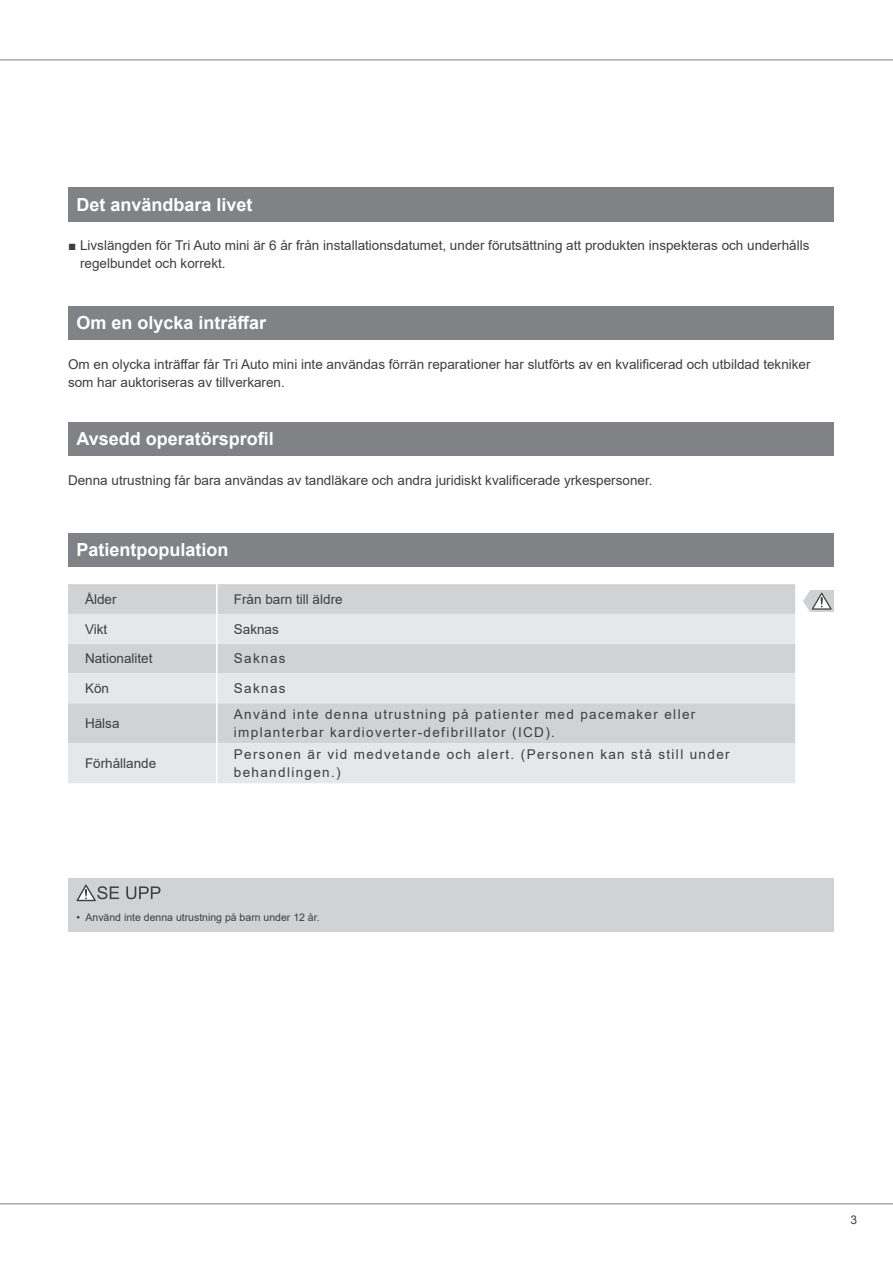
<style>
.page{position:relative;width:893px;height:1263px;background:#fff}
.page>*{position:absolute;margin:0;border:0;box-sizing:border-box;transform-origin:0 0}
.t1{font:700 18px "Arial";color:#fff}
.t2{font:13.5px/18px "Arial";color:#3e3e3f}
.t3{font:13.5px/18px "Arial";letter-spacing:.1em;color:#3e3e3f}
.t4{font:12px "Arial";color:#3e3e3f}
.t5{font:10.5px "Arial";color:#3e3e3f}
</style>
<div class="page">
<hr style="left:0;top:1203px;width:893px;height:1px;background:#808285">
<hr style="left:0;top:60px;width:893px;height:1px;background:#808285">
<div style="left:68px;top:187px;width:765px;height:34px;background:#808285"></div>
<div style="left:68px;top:306px;width:765px;height:34px;background:#808285"></div>
<div style="left:68px;top:423px;width:765px;height:33px;background:#808285"></div>
<div style="left:68px;top:533px;width:765px;height:34px;background:#808285"></div>
<div style="left:68px;top:878px;width:765px;height:53px;background:#d1d2d4"></div>
<div style="left:810px;top:590px;width:23px;height:22px;background:#cfd0d2"></div>
<svg style="left:803px;top:591px;width:29px;height:21px"></svg>
<svg style="left:77px;top:884px;width:42px;height:17px"></svg>
<svg style="left:126px;top:886px;width:34px;height:13px"></svg>
<div style="left:68px;top:584px;width:727px;height:30px;background:#d1d2d4"></div>
<svg style="left:68px;top:614px;width:727px;height:169px;fill:#e6e7e9"></svg>
<hr style="left:216px;top:584px;width:2px;height:30px;background:#fff">
<hr style="left:216px;top:614px;width:2px;height:30px;background:#fff">
<hr style="left:216px;top:644px;width:2px;height:29px;background:#fff">
<hr style="left:216px;top:673px;width:2px;height:30px;background:#fff">
<hr style="left:216px;top:703px;width:2px;height:40px;background:#fff">
<hr style="left:216px;top:743px;width:2px;height:40px;background:#fff">
<h1 class="t1" style="left:77px;top:192px;width:178px">Det användbara livet</h1>
<p class="t2" style="left:80px;top:236px;width:731px;text-indent:-12px">■ Livslängden för Tri Auto mini är 6 år från installationsdatumet, under förutsättning att produkten inspekteras och underhålls regelbundet och korrekt.</p>
<h1 class="t1" style="left:77px;top:310px;width:191px">Om en olycka inträffar</h1>
<p class="t2" style="left:68px;top:355px;width:744px">Om en olycka inträffar får Tri Auto mini inte användas förrän reparationer har slutförts av en kvalificerad och utbildad tekniker som har auktoriseras av tillverkaren.</p>
<h1 class="t1" style="left:77px;top:426px;width:199px">Avsedd operatörsprofil</h1>
<p class="t2" style="left:68px;top:471px;width:586px">Denna utrustning får bara användas av tandläkare och andra juridiskt kvalificerade yrkespersoner.</p>
<h1 class="t1" style="left:77px;top:537px;width:154px">Patientpopulation</h1>
<p class="t2" style="left:85px;top:590px;width:33px">Ålder</p>
<p class="t2" style="left:234px;top:590px;width:110px">Från barn till äldre</p>
<p class="t2" style="left:85px;top:620px;width:24px">Vikt</p>
<p class="t2" style="left:234px;top:620px;width:47px">Saknas</p>
<p class="t2" style="left:85px;top:650px;width:69px">Nationalitet</p>
<p class="t2" style="left:234px;top:650px;width:53px">Saknas</p>
<p class="t2" style="left:85px;top:679px;width:26px">Kön</p>
<p class="t2" style="left:234px;top:679px;width:53px">Saknas</p>
<p class="t2" style="left:85px;top:714px;width:36px">Hälsa</p>
<p class="t3" style="left:234px;top:705px;width:463px">Använd inte denna utrustning på patienter med pacemaker eller implanterbar kardioverter-defibrillator (ICD).</p>
<p class="t2" style="left:85px;top:754px;width:73px">Förhållande</p>
<p class="t3" style="left:234px;top:745px;width:497px">Personen är vid medvetande och alert. (Personen kan stå still under behandlingen.)</p>
<p class="t5" style="left:77px;top:910px;width:245px">• Använd inte denna utrustning på barn under 12 år.</p>
<p class="t4" style="left:850px;top:1212px;width:8px">3</p>
</div>
